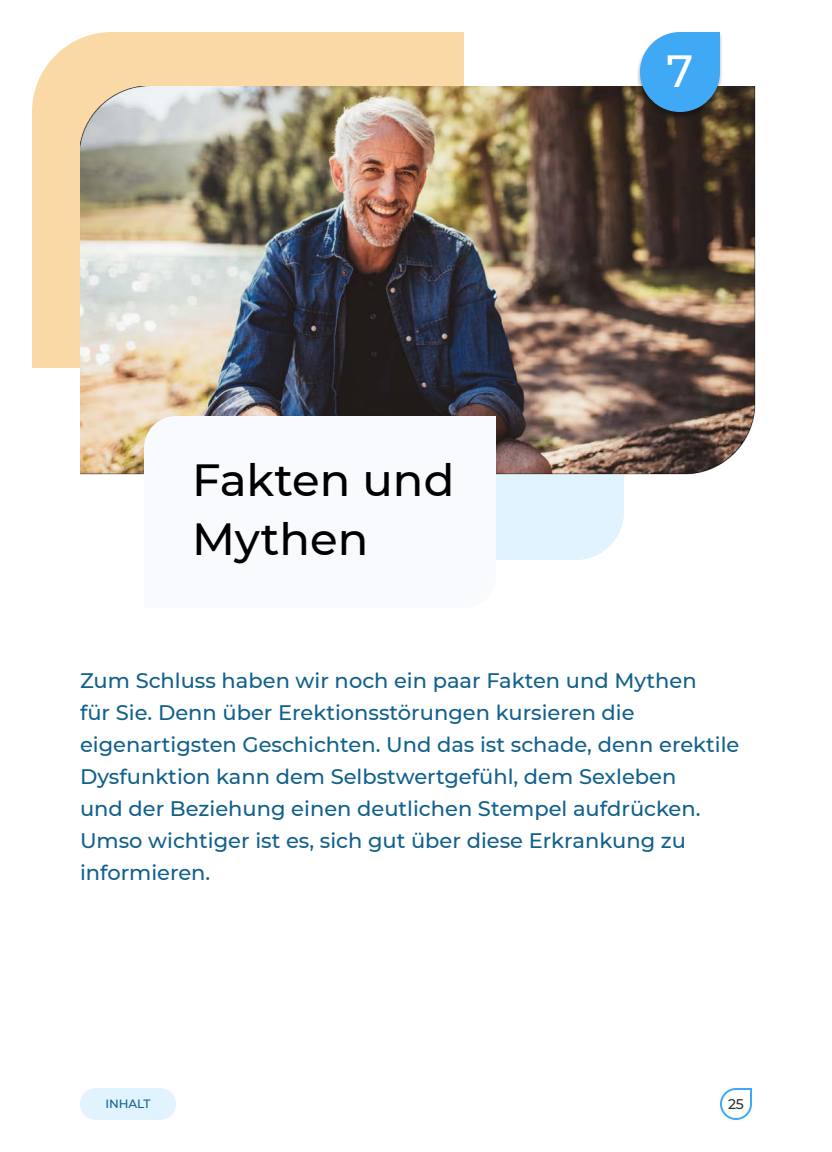
<style>
.page{position:relative;width:832px;height:1152px;background:#fff}
.page>*{position:absolute;margin:0;border:0;box-sizing:border-box;transform-origin:0 0}
.t1{font:500 45px/60px "Montserrat";color:#000}
.t2{font:500 45px "Montserrat";color:#fff}
.t3{font:500 21px/32px "Montserrat";color:#12608c}
.t4{font:500 14px "Montserrat";color:#2e2e2e}
.t5{font:500 12px "Montserrat";letter-spacing:-.01em;color:#12608c}
</style>
<div class="page">
<div style="left:32px;top:32px;width:432px;height:336px;background:#fbd9a7"></div>
<div style="left:496px;top:475px;width:128px;height:85px;background:#e0f3ff"></div>
<img style="left:80px;top:87px;width:676px;height:388px">
<div style="left:637px;top:33px;width:87px;height:87px;background:#000;opacity:.3"></div>
<svg style="left:640px;top:32px;width:80px;height:80px;background:#4aa1e0"></svg>
<svg style="left:144px;top:416px;width:352px;height:59px"></svg>
<div style="left:80px;top:1088px;width:96px;height:32px;background:#e0f3ff;border-radius:16px"></div>
<svg style="left:720px;top:1088px;width:32px;height:32px"></svg>
<h1 class="t1" style="left:192px;top:448px;width:264px">Fakten und<br>Mythen</h1>
<h1 class="t2" style="left:667px;top:40px;width:28px">7</h1>
<p class="t3" style="left:80px;top:664px;width:661px">Zum Schluss haben wir noch ein paar Fakten und Mythen<br>für Sie. Denn über Erektionsstörungen kursieren die eigenartigsten Geschichten. Und das ist schade, denn erektile Dysfunktion kann dem Selbstwertgefühl, dem Sexleben<br>und der Beziehung einen deutlichen Stempel aufdrücken.<br>Umso wichtiger ist es, sich gut über diese Erkrankung zu informieren.</p>
<p class="t5" style="left:106px;top:1096px;width:46px">INHALT</p>
<p class="t4" style="left:728px;top:1094px;width:18px">25</p>
</div>
